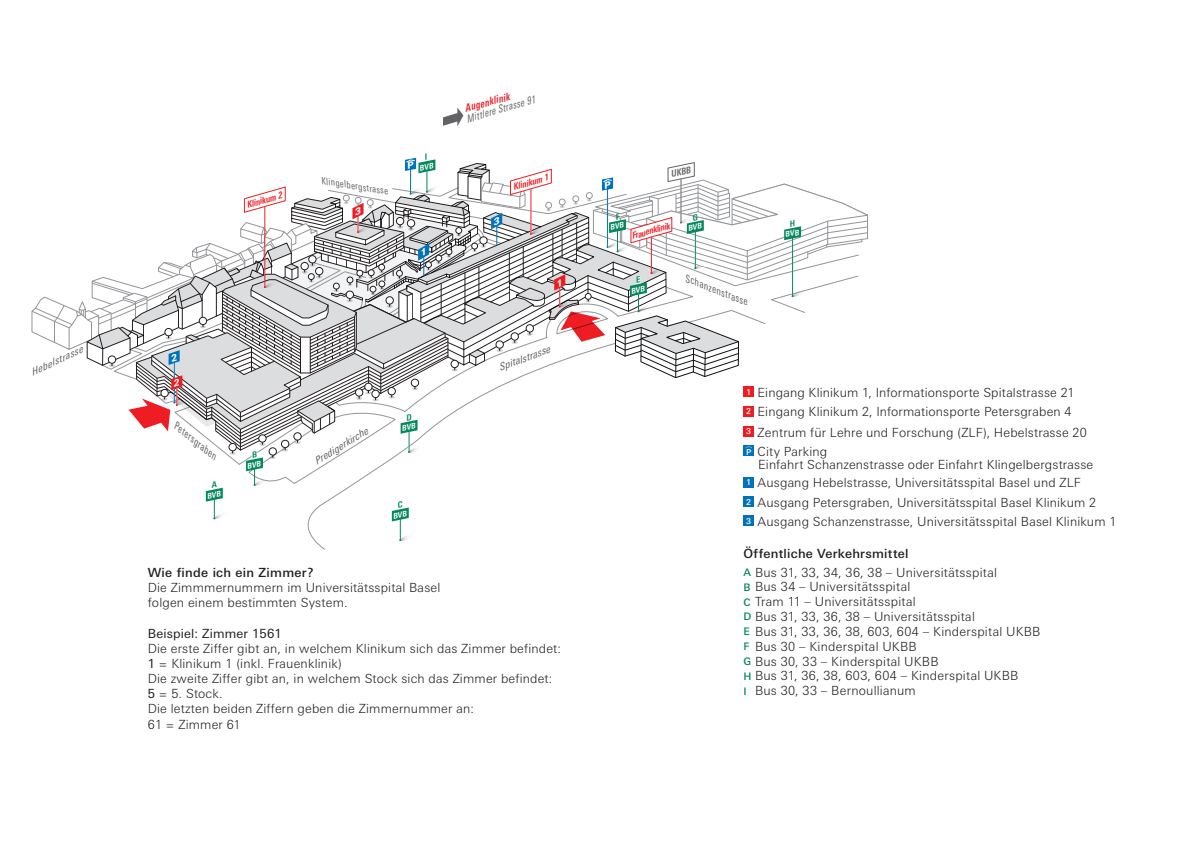
<style>
.page{position:relative;width:1191px;height:842px;background:#fff}
.page>*{position:absolute;margin:0;border:0;box-sizing:border-box;transform-origin:0 0}
.t1{font:300 12.6px/14.8px "LT Univers Basic";letter-spacing:.015em;color:#231f20}
.t2{font:500 12.6px "LT Univers Basic";letter-spacing:.025em;color:#231f20}
.t3{font:12.6px "LT Univers Basic";letter-spacing:.015em;color:#231f20}
.t4{font:italic 700 condensed 10.7px "LT Univers";color:#ee1d23;scale:.87 1}
.t5{font:italic condensed 10.6px "LT Univers";color:#636366;scale:.88 1}
.t6{font:italic condensed 10.4px "LT Univers";color:#636366;scale:.95 1}
.t7{font:italic condensed 10.3px "LT Univers";color:#636366;scale:1.07 1}
.t8{font:italic condensed 9.9px "LT Univers";color:#636366;scale:1.11 1}
.t9{font:italic condensed 9.7px "LT Univers";color:#636366;scale:.92 1}
.t10{font:italic 700 condensed 9.3px "LT Univers";color:#636366;scale:.94 1}
.t11{font:italic 700 condensed 9.2px "LT Univers";color:#ee1d23}
.t12{font:italic 700 condensed 9.1px "LT Univers";color:#ee1d23}
.t13{font:500 8.2px "LT Univers Basic";color:#fff}
.s1{font-weight:400}
.s2{font-family:"LT Univers";font-stretch:condensed}
.s3{font-weight:500}
.s4{font-weight:500;font-size:10.4px;color:#06885e}
</style>
<div class="page">
<svg style="left:443px;top:108px;width:20px;height:18px"></svg>
<svg style="left:31px;top:157px;width:837px;height:384px"></svg>
<p class="t8" style="left:28px;top:368px;width:52px;rotate:-26deg">Hebelstrasse</p>
<p class="t11" style="left:245px;top:200px;width:38px;rotate:-16deg">Klinikum 2</p>
<p class="t9" style="left:323px;top:175px;width:75px;rotate:9deg">Klingelbergstrasse</p>
<p class="t6" style="left:180px;top:421px;width:57px;rotate:39deg">Petersgraben</p>
<p class="t7" style="left:312px;top:456px;width:58px;rotate:-31deg">Predigerkirche</p>
<p class="t4" style="left:463px;top:102px;width:54px;rotate:-15deg">Augenklinik</p>
<p class="t5" style="left:465px;top:113px;width:83px;rotate:-16deg">Mittlere Strasse 91</p>
<p class="t11" style="left:511px;top:182px;width:38px;rotate:-16deg">Klinikum 1</p>
<p class="t7" style="left:497px;top:362px;width:52px;rotate:-21deg">Spitalstrasse</p>
<p class="t2" style="left:148px;top:565px;width:167px">Wie finde ich ein Zimmer?</p>
<p class="t1" style="left:148px;top:580px;width:294px;line-height:15.1px">Die Zimmmernummern im Universitätsspital Basel folgen einem bestimmten System.</p>
<p class="t3" style="left:148px;top:626px;width:136px">Beispiel: Zimmer 1561</p>
<p class="t1" style="left:148px;top:641px;width:415px;line-height:15.1px">Die erste Ziffer gibt an, in welchem Klinikum sich das Zimmer befindet:<br><span class="s1">1</span> = Klinikum 1 (inkl. Frauenklinik)<br>Die zweite Ziffer gibt an, in welchem Stock sich das Zimmer befindet:<br><span class="s1">5</span> = 5. Stock.<br>Die letzten beiden Ziffern geben die Zimmernummer an:<br>61 = Zimmer 6<span class="s2">1</span></p>
<p class="t10" style="left:670px;top:169px;width:23px;rotate:-12deg">UKBB</p>
<p class="t12" style="left:630px;top:231px;width:41px;rotate:-16deg">Frauenklinik</p>
<p class="t6" style="left:689px;top:272px;width:72px;rotate:22deg">Schanzenstrasse</p>
<p class="t1" style="left:746px;top:383px;width:330px;line-height:19.3px"><sup>1</sup> Eingang Klinikum 1, Informationsporte Spitalstrasse 21<br><sup>2</sup> Eingang Klinikum 2, Informationsporte Petersgraben 4</p>
<p class="t1" style="left:757px;top:422px;width:330px;line-height:19.3px;text-indent:-11px"><sup>3</sup> Zentrum für Lehre und Forschung (ZLF), Hebelstrasse 20<br>City Parking</p>
<p class="t1" style="left:746px;top:456px;width:348px;line-height:18.1px;text-indent:12px">Einfahrt Schanzenstrasse oder Einfahrt Klingelbergstrasse<br><sup>1</sup> Ausgang Hebelstrasse, Universitätsspital Basel und ZLF</p>
<p class="t1" style="left:746px;top:492px;width:371px;line-height:19.3px"><sup>2</sup> Ausgang Petersgraben, Universitätsspital Basel Klinikum 2<br><sup>3</sup> Ausgang Schanzenstrasse, Universitätsspital Basel Klinikum 1</p>
<p class="t13" style="left:746px;top:447px;width:7px">P</p>
<p class="t1" style="left:743px;top:544px;width:255px;line-height:18.7px"><span class="s3">Öffentliche Verkehrsmittel<br></span><span class="s4">A</span> Bus 31, 33, 34, 36, 38 – Universitätsspital</p>
<p class="t1" style="left:743px;top:579px;width:298px"><span class="s4">B</span> Bus 34 – Universitätsspital<br><span class="s4">C</span> Tram 11 – Universitätsspital<br><span class="s4">D</span> Bus 31, 33, 36, 38 – Universitätsspital<br><span class="s4">E</span> Bus 31, 33, 36, 38, 603, 604 – Kinderspital UKBB <span class="s4">F</span> Bus 30 – Kinderspital UKBB<br><span class="s4">G</span> Bus 30, 33 – Kinderspital UKBB<br><span class="s4">H</span> Bus 31, 36, 38, 603, 604 – Kinderspital UKBB<br><span class="s4">I</span> Bus 30, 33 – Bernoullianum</p>
</div>
